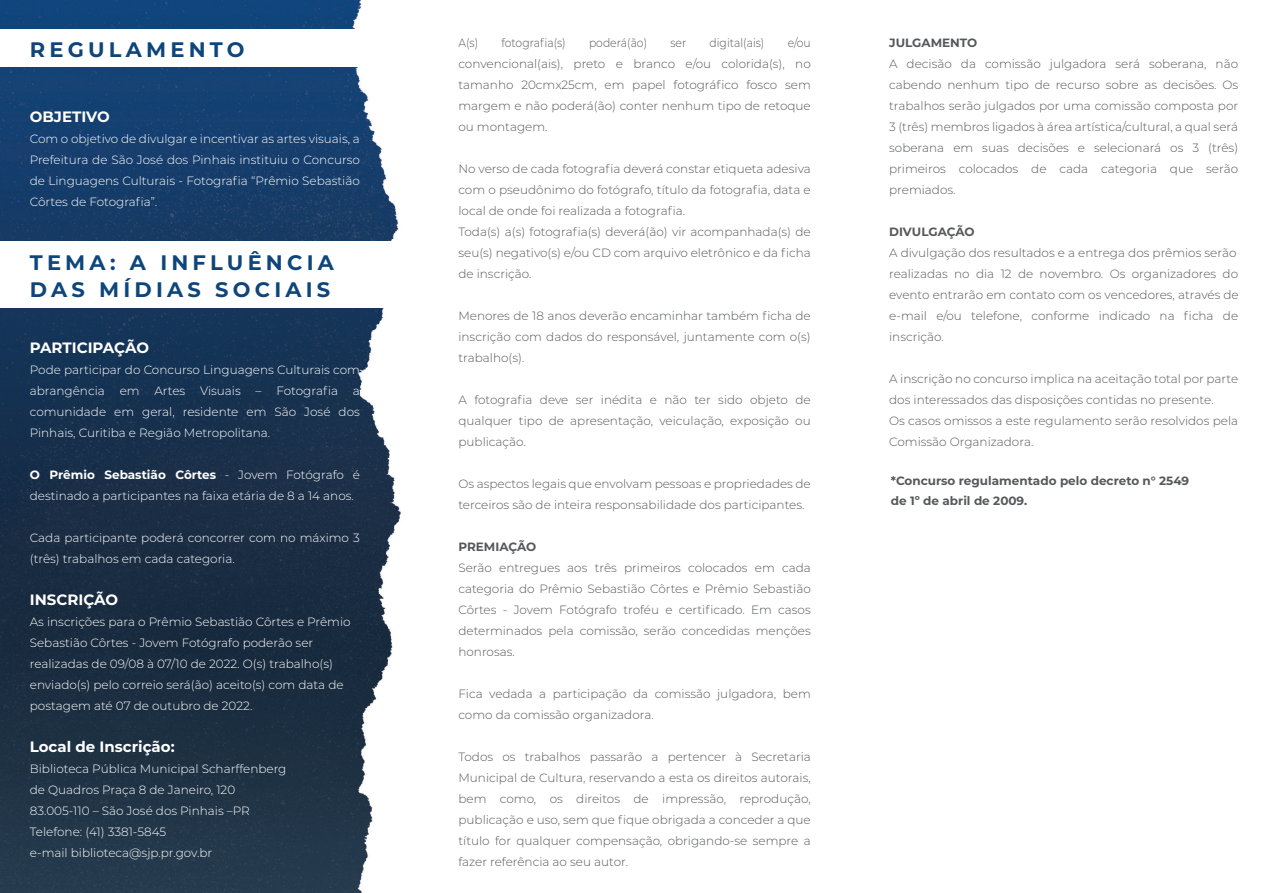
<style>
.page{position:relative;width:1263px;height:893px;background:#fff}
.page>*{position:absolute;margin:0;border:0;box-sizing:border-box;transform-origin:0 0}
.t1{font:700 21px/27.3px "Montserrat";letter-spacing:.2em;color:#0e457a}
.t2{font:700 15px "Montserrat";color:#fff}
.t3{font:300 12px/21px "Montserrat";color:#57585a}
.t4{font:300 12px/21px "Montserrat";color:#fff}
.t5{font:300 12px/21px "Montserrat";color:#57585a;text-align:justify;scale:.9 1}
.t6{font:700 12px/19.5px "Montserrat";color:#57585a}
.s1{font-weight:700}
</style>
<div class="page">
<img style="left:0;top:0;width:401px;height:893px">
<div style="left:0;top:30px;width:364px;height:37px;background:#fff"></div>
<div style="left:0;top:242px;width:395px;height:66px;background:#fff"></div>
<p class="t5" style="left:458px;top:32px;width:393px;text-indent:329px">e/ou convencional(ais), preto e branco e/ou colorida(s), no tamanho 20cmx25cm, em papel fotográfico fosco sem margem e não poderá(ão) conter nenhum tipo de retoque ou montagem.</p>
<p class="t3" style="left:458px;top:158px;width:354px">No verso de cada fotografia deverá constar etiqueta adesiva com o pseudônimo do fotógrafo, título da fotografia, data e local de onde foi realizada a fotografia.<br>Toda(s) a(s) fotografia(s) deverá(ão) vir acompanhada(s) de seu(s) negativo(s) e/ou CD com arquivo eletrônico e da ficha de inscrição.</p>
<p class="t3" style="left:458px;top:305px;width:354px;text-align:justify">Menores de 18 anos deverão encaminhar também ficha de inscrição com dados do responsável, juntamente com o(s) trabalho(s).</p>
<p class="t3" style="left:458px;top:389px;width:354px;text-align:justify">A fotografia deve ser inédita e não ter sido objeto de qualquer tipo de apresentação, veiculação, exposição ou publicação.</p>
<p class="t3" style="left:458px;top:473px;width:354px">Os aspectos legais que envolvam pessoas e propriedades de terceiros são de inteira responsabilidade dos participantes.</p>
<p class="t6" style="left:458px;top:536px;width:79px">PREMIAÇÃO</p>
<p class="t3" style="left:458px;top:557px;width:354px;text-align:justify">Serão entregues aos três primeiros colocados em cada categoria do Prêmio Sebastião Côrtes e Prêmio Sebastião Côrtes - Jovem Fotógrafo troféu e certificado. Em casos determinados pela comissão, serão concedidas menções honrosas.</p>
<p class="t3" style="left:458px;top:683px;width:354px">Fica vedada a participação da comissão julgadora, bem como da comissão organizadora.</p>
<p class="t3" style="left:458px;top:746px;width:354px;text-align:justify">Todos os trabalhos passarão a pertencer à Secretaria Municipal de Cultura, reservando a esta os direitos autorais, bem como, os direitos de impressão, reprodução, publicação e uso, sem que fique obrigada a conceder a que título for qualquer compensação, obrigando-se sempre a fazer referência ao seu autor.</p>
<h1 class="t1" style="left:30px;top:35px;width:216px">REGULAMENTO</h1>
<p class="t5" style="left:458px;top:32px;width:23px">A(s)</p>
<p class="t5" style="left:501px;top:32px;width:73px">fotografia(s)</p>
<p class="t5" style="left:589px;top:32px;width:66px">poderá(ão)</p>
<p class="t5" style="left:670px;top:32px;width:19px">ser</p>
<p class="t5" style="left:709px;top:32px;width:63px">digital(ais)</p>
<p class="t2" style="left:30px;top:106px;width:81px">OBJETIVO</p>
<p class="t4" style="left:30px;top:128px;width:332px;text-align:justify">Com o objetivo de divulgar e incentivar as artes visuais, a Prefeitura de São José dos Pinhais instituiu o Concurso de Linguagens Culturais - Fotografia “Prêmio Sebastião Côrtes de Fotografia”.</p>
<h1 class="t1" style="left:30px;top:247px;width:306px">TEMA: A INFLUÊNCIA<br>DAS MÍDIAS SOCIAIS</h1>
<p class="t2" style="left:30px;top:337px;width:121px">PARTICIPAÇÃO</p>
<p class="t4" style="left:30px;top:359px;width:331px;text-align:justify">Pode participar do Concurso Linguagens Culturais com abrangência em Artes Visuais – Fotografia a comunidade em geral, residente em São José dos Pinhais, Curitiba e Região Metropolitana.</p>
<p class="t4" style="left:30px;top:464px;width:331px"><span class="s1">O Prêmio Sebastião Côrtes</span> - Jovem Fotógrafo é destinado a participantes na faixa etária de 8 a 14 anos.</p>
<p class="t4" style="left:30px;top:527px;width:331px">Cada participante poderá concorrer com no máximo 3 (três) trabalhos em cada categoria.</p>
<p class="t2" style="left:30px;top:589px;width:90px">INSCRIÇÃO</p>
<p class="t4" style="left:30px;top:611px;width:322px">As inscrições para o Prêmio Sebastião Côrtes e Prêmio Sebastião Côrtes - Jovem Fotógrafo poderão ser realizadas de 09/08 à 07/10 de 2022. O(s) trabalho(s) enviado(s) pelo correio será(ão) aceito(s) com data de postagem até 07 de outubro de 2022.</p>
<p class="t2" style="left:30px;top:736px;width:146px">Local de Inscrição:</p>
<p class="t4" style="left:30px;top:758px;width:258px">Biblioteca Pública Municipal Scharffenberg de Quadros Praça 8 de Janeiro, 120<br>83.005-110 – São José dos Pinhais –PR Telefone: (41) 3381-5845<br>e-mail biblioteca@sjp.pr.gov.br</p>
<p class="t6" style="left:889px;top:32px;width:90px">JULGAMENTO</p>
<p class="t3" style="left:889px;top:53px;width:350px;text-align:justify">A decisão da comissão julgadora será soberana, não cabendo nenhum tipo de recurso sobre as decisões. Os trabalhos serão julgados por uma comissão composta por 3 (três) membros ligados à área artística/cultural, a qual será soberana em suas decisões e selecionará os 3 (três) primeiros colocados de cada categoria que serão premiados.</p>
<p class="t6" style="left:889px;top:221px;width:87px">DIVULGAÇÃO</p>
<p class="t3" style="left:889px;top:242px;width:351px">A divulgação dos resultados e a entrega dos prêmios serão realizadas no dia 12 de novembro. Os organizadores do evento entrarão em contato com os vencedores, através de e-mail e/ou telefone, conforme indicado na ficha de inscrição.</p>
<p class="t3" style="left:889px;top:368px;width:350px">A inscrição no concurso implica na aceitação total por parte dos interessados das disposições contidas no presente.<br>Os casos omissos a este regulamento serão resolvidos pela Comissão Organizadora.</p>
<p class="t6" style="left:891px;top:470px;width:300px">*Concurso regulamentado pelo decreto n° 2549 de 1º de abril de 2009.</p>
</div>
